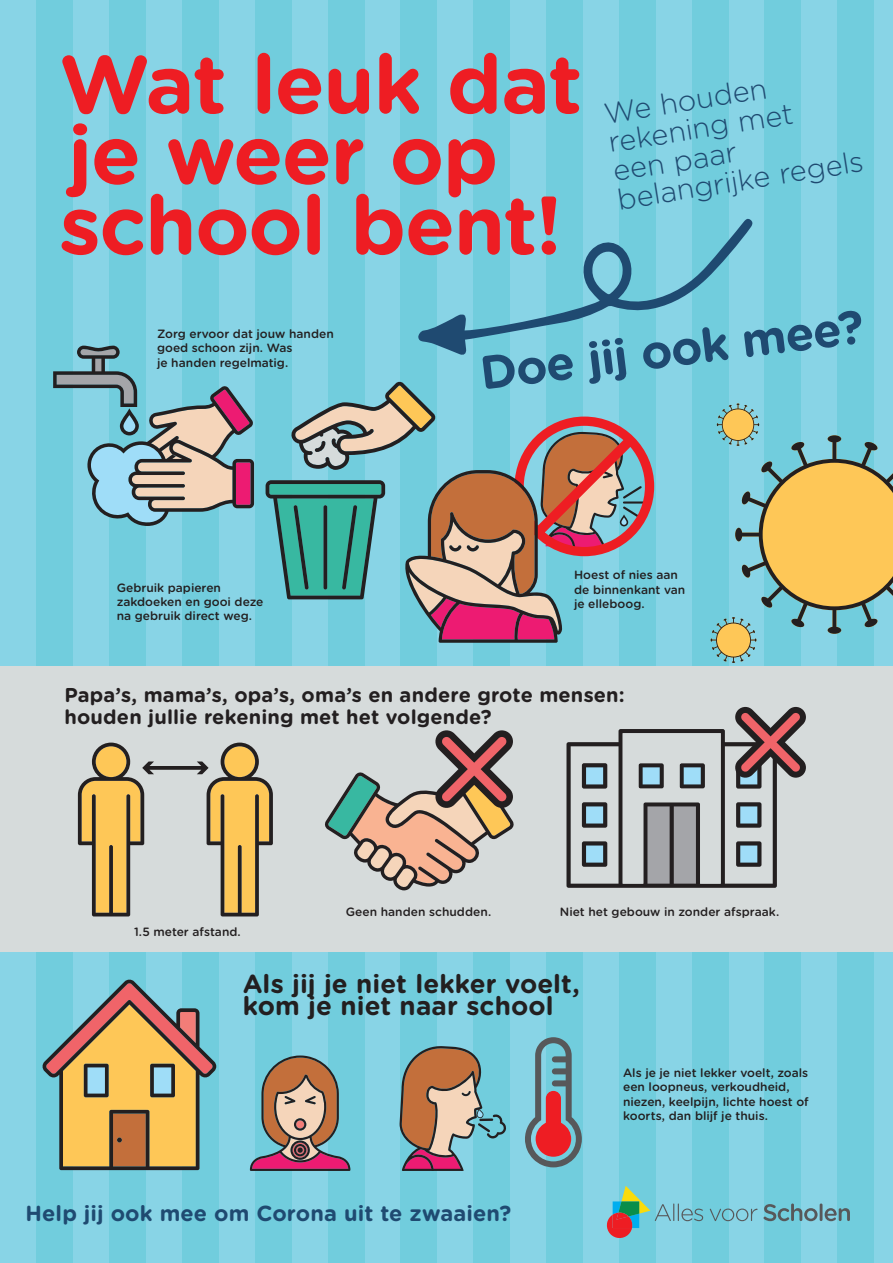
<style>
.page{position:relative;width:893px;height:1263px;background:#fff}
.page>*{position:absolute;margin:0;border:0;box-sizing:border-box;transform-origin:0 0}
.t1{font:700 82.12px/70.5px "Gotham Rounded";letter-spacing:-.02em;color:#ee1d23}
.t2{font:700 47.25px "Gotham Rounded";color:#1f4a71}
.t3{font:300 29.03px/29px "Gotham Rounded";color:#1f4a71}
.t4{font:700 26.03px/22px "Gotham Rounded";letter-spacing:.005em;color:#231f20}
.t5{font:700 21.75px "Gotham Rounded";letter-spacing:.005em;color:#1f4a71}
.t6{font:700 20.02px/22px "Gotham Rounded";letter-spacing:.005em;color:#231f20}
.t7{font:500 12px/14.2px "Gotham Rounded";color:#231f20}
</style>
<div class="page">
<div style="left:0;top:0;width:36px;height:1263px;background:#88d4e6"></div>
<div style="left:73px;top:0;width:36px;height:1263px;background:#88d4e6"></div>
<div style="left:146px;top:0;width:36px;height:1263px;background:#88d4e6"></div>
<div style="left:218px;top:0;width:37px;height:1263px;background:#88d4e6"></div>
<div style="left:291px;top:0;width:36px;height:1263px;background:#88d4e6"></div>
<div style="left:364px;top:0;width:36px;height:1263px;background:#88d4e6"></div>
<div style="left:437px;top:0;width:36px;height:1263px;background:#88d4e6"></div>
<div style="left:510px;top:0;width:36px;height:1263px;background:#88d4e6"></div>
<div style="left:583px;top:0;width:36px;height:1263px;background:#88d4e6"></div>
<div style="left:655px;top:0;width:36px;height:1263px;background:#88d4e6"></div>
<div style="left:728px;top:0;width:36px;height:1263px;background:#88d4e6"></div>
<div style="left:801px;top:0;width:36px;height:1263px;background:#88d4e6"></div>
<div style="left:874px;top:0;width:19px;height:1263px;background:#88d4e6"></div>
<div style="left:37px;top:0;width:36px;height:1263px;background:#71cddd"></div>
<div style="left:109px;top:0;width:37px;height:1263px;background:#71cddd"></div>
<div style="left:182px;top:0;width:36px;height:1263px;background:#71cddd"></div>
<div style="left:255px;top:0;width:36px;height:1263px;background:#71cddd"></div>
<div style="left:328px;top:0;width:36px;height:1263px;background:#71cddd"></div>
<div style="left:401px;top:0;width:36px;height:1263px;background:#71cddd"></div>
<div style="left:474px;top:0;width:36px;height:1263px;background:#71cddd"></div>
<div style="left:546px;top:0;width:37px;height:1263px;background:#71cddd"></div>
<div style="left:619px;top:0;width:36px;height:1263px;background:#71cddd"></div>
<div style="left:692px;top:0;width:36px;height:1263px;background:#71cddd"></div>
<div style="left:765px;top:0;width:36px;height:1263px;background:#71cddd"></div>
<div style="left:838px;top:0;width:36px;height:1263px;background:#71cddd"></div>
<div style="left:0;top:666px;width:893px;height:285px;background:#d6dbdb"></div>
<svg style="left:606px;top:1186px;width:97px;height:53px"></svg>
<svg style="left:710px;top:1203px;width:140px;height:18px"></svg>
<svg style="left:525px;top:1037px;width:57px;height:130px"></svg>
<svg style="left:266px;top:381px;width:388px;height:262px"></svg>
<svg style="left:78px;top:742px;width:195px;height:174px"></svg>
<svg style="left:53px;top:346px;width:201px;height:180px"></svg>
<svg style="left:566px;top:707px;width:240px;height:181px"></svg>
<svg style="left:325px;top:730px;width:189px;height:160px"></svg>
<svg style="left:42px;top:979px;width:174px;height:191px"></svg>
<svg style="left:250px;top:1055px;width:100px;height:116px"></svg>
<svg style="left:418px;top:218px;width:335px;height:138px"></svg>
<svg style="left:711px;top:403px;width:182px;height:260px"></svg>
<svg style="left:400px;top:1045px;width:106px;height:126px"></svg>
<hr style="left:403px;top:1169px;width:60px;height:2px;background:#231f20">
<h1 class="t1" style="left:60px;top:46px;width:524px">Wat leuk dat je weer op school bent!</h1>
<h3 class="t3" style="left:602px;top:98px;width:250px;rotate:-9deg">We houden rekening met<br>een paar belangrijke regels</h3>
<p class="t7" style="left:157px;top:326px;width:178px">Zorg ervoor dat jouw handen goed schoon zijn. Was<br>je handen regelmatig.</p>
<p class="t7" style="left:117px;top:580px;width:148px">Gebruik papieren zakdoeken en gooi deze na gebruik direct weg.</p>
<h2 class="t2" style="left:476px;top:339px;width:388px;rotate:-7deg">Doe jij ook mee?</h2>
<p class="t7" style="left:574px;top:567px;width:113px">Hoest of nies aan de binnenkant van je elleboog.</p>
<h3 class="t6" style="left:65px;top:683px;width:562px">Papa’s, mama’s, opa’s, oma’s en andere grote mensen: houden jullie rekening met het volgende?</h3>
<p class="t7" style="left:134px;top:924px;width:108px">1.5 meter afstand.</p>
<p class="t7" style="left:346px;top:904px;width:147px">Geen handen schudden.</p>
<p class="t7" style="left:560px;top:904px;width:221px">Niet het gebouw in zonder afspraak.</p>
<h3 class="t4" style="left:243px;top:971px;width:339px">Als jij je niet lekker voelt, kom je niet naar school</h3>
<h3 class="t5" style="left:25px;top:1198px;width:487px">Help jij ook mee om Corona uit te zwaaien?</h3>
<p class="t7" style="left:623px;top:1065px;width:187px">Als je je niet lekker voelt, zoals een loopneus, verkoudheid, niezen, keelpijn, lichte hoest of koorts, dan blijf je thuis.</p>
</div>
